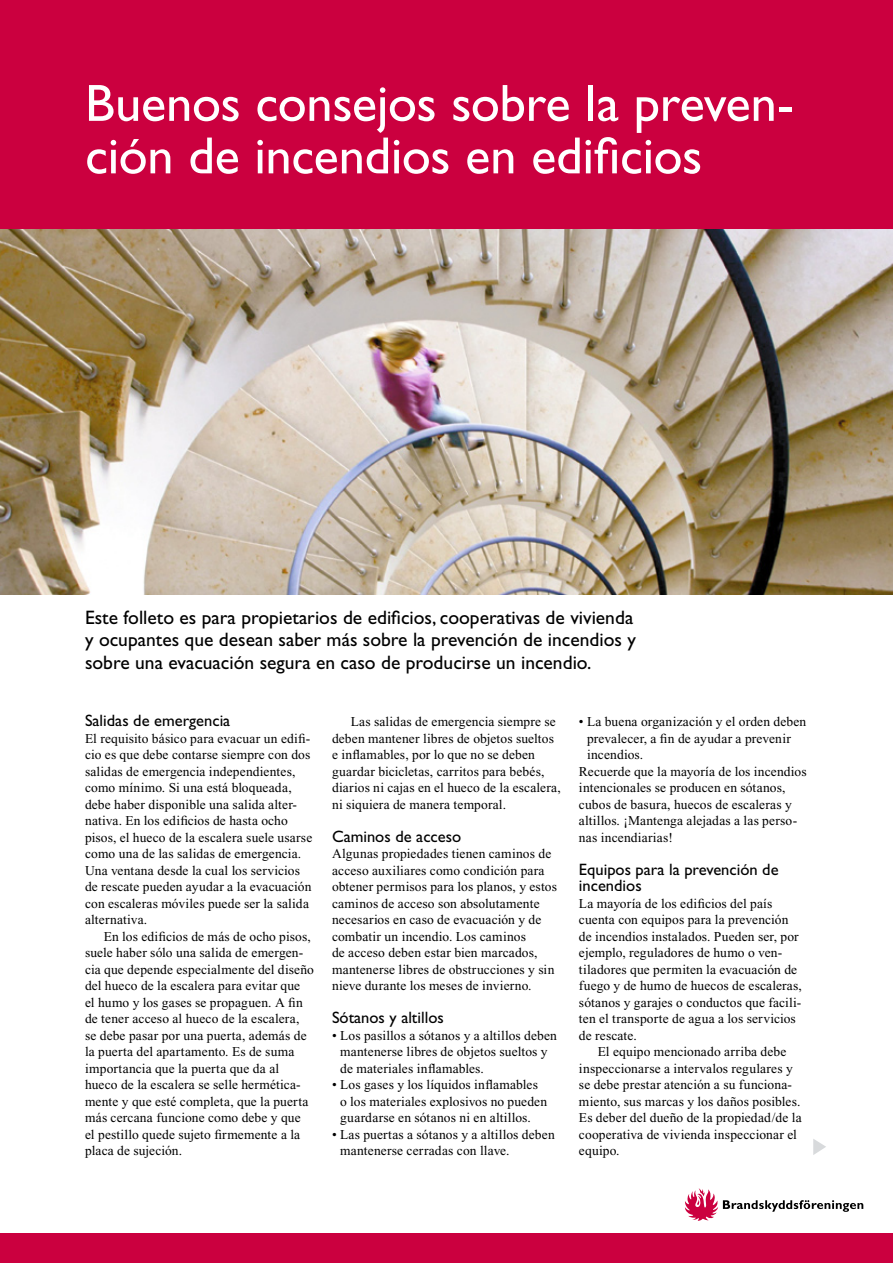
<style>
.page{position:relative;width:893px;height:1263px;background:#fff}
.page>*{position:absolute;margin:0;border:0;box-sizing:border-box;transform-origin:0 0}
.t1{font:52.5px/52.5px "Gill Sans Std";letter-spacing:-.01em;color:#fff}
.t2{font:19.5px/22.5px "Gill Sans Std";color:#000}
.t3{font:16.5px/16.5px "Gill Sans Std";color:#000}
.t4{font:13.5px/16.5px "Times New Roman";letter-spacing:.01em;color:#000}
</style>
<div class="page">
<svg style="left:685px;top:1188px;width:178px;height:33px"></svg>
<img style="left:0;top:228px;width:893px;height:366px">
<div style="left:0;top:0;width:893px;height:228px;background:#cb003f"></div>
<div style="left:0;top:1233px;width:893px;height:30px;background:#cb003f"></div>
<svg style="left:813px;top:1139px;width:13px;height:16px"></svg>
<h1 class="t1" style="left:85px;top:77px;width:711px">Buenos consejos sobre la preven&shy;ción de incendios en edificios</h1>
<h2 class="t2" style="left:85px;top:606px;width:552px">Este folleto es para propietarios de edificios, cooperativas de vivienda y ocupantes que desean saber más sobre la prevención de incendios y sobre una evacuación segura en caso de producirse un incendio.</h2>
<p class="t3" style="left:85px;top:712px;width:147px">Salidas de emergencia</p>
<p class="t4" style="left:85px;top:730px;width:229px">El requisito básico para evacuar un edifi&shy;cio es que debe contarse siempre con dos salidas de emergencia independientes, como mínimo. Si una está bloqueada, debe haber disponible una salida alter&shy;nativa. En los edificios de hasta ocho pisos, el hueco de la escalera suele usarse como una de las salidas de emergencia.<br>Una ventana desde la cual los servicios de rescate pueden ayudar a la evacuación con escaleras móviles puede ser la salida alternativa.</p>
<p class="t4" style="left:85px;top:928px;width:230px;text-indent:19px">En los edificios de más de ocho pisos, suele haber sólo una salida de emergen&shy;cia que depende especialmente del diseño del hueco de la escalera para evitar que<br>el humo y los gases se propaguen. A fin de tener acceso al hueco de la escalera, se debe pasar por una puerta, además de la puerta del apartamento. Es de suma importancia que la puerta que da al hueco de la escalera se selle hermética&shy;mente y que esté completa, que la puerta más cercana funcione como debe y que<br>el pestillo quede sujeto firmemente a la placa de sujeción.</p>
<p class="t4" style="left:332px;top:713px;width:230px;text-indent:19px">Las salidas de emergencia siempre se deben mantener libres de objetos sueltos e inflamables, por lo que no se deben guardar bicicletas, carritos para bebés, diarios ni cajas en el hueco de la escalera, ni siquiera de manera temporal.</p>
<p class="t3" style="left:332px;top:828px;width:131px">Caminos de acceso</p>
<p class="t4" style="left:332px;top:845px;width:227px">Algunas propiedades tienen caminos de acceso auxiliares como condición para obtener permisos para los planos, y estos caminos de acceso son absolutamente necesarios en caso de evacuación y de combatir un incendio. Los caminos<br>de acceso deben estar bien marcados, mantenerse libres de obstrucciones y sin nieve durante los meses de invierno.</p>
<p class="t3" style="left:332px;top:1009px;width:113px">Sótanos y altillos</p>
<p class="t4" style="left:340px;top:1027px;width:218px;text-indent:-8px">• Los pasillos a sótanos y a altillos deben mantenerse libres de objetos sueltos y de materiales inflamables.</p>
<p class="t4" style="left:340px;top:1076px;width:209px;text-indent:-8px">• Los gases y los líquidos inflamables o los materiales explosivos no pueden guardarse en sótanos ni en altillos.</p>
<p class="t4" style="left:340px;top:1126px;width:216px;text-indent:-8px">• Las puertas a sótanos y a altillos deben mantenerse cerradas con llave.</p>
<p class="t4" style="left:579px;top:713px;width:229px">• La buena organización y el orden deben</p>
<p class="t4" style="left:587px;top:730px;width:205px">prevalecer, a fin de ayudar a prevenir</p>
<p class="t4" style="left:587px;top:746px;width:58px">incendios.</p>
<p class="t4" style="left:579px;top:763px;width:229px">Recuerde que la mayoría de los incendios</p>
<p class="t4" style="left:579px;top:779px;width:208px">intencionales se producen en sótanos,</p>
<p class="t4" style="left:579px;top:796px;width:214px">cubos de basura, huecos de escaleras y</p>
<p class="t4" style="left:579px;top:812px;width:220px">altillos. ¡Mantenga alejadas a las perso-</p>
<p class="t4" style="left:579px;top:829px;width:96px">nas incendiarias!</p>
<p class="t3" style="left:579px;top:861px;width:201px">Equipos para la prevención de incendios</p>
<p class="t4" style="left:579px;top:895px;width:224px">La mayoría de los edificios del país cuenta con equipos para la prevención de incendios instalados. Pueden ser, por ejemplo, reguladores de humo o ven&shy;tiladores que permiten la evacuación de fuego y de humo de huecos de escaleras, sótanos y garajes o conductos que facili&shy;ten el transporte de agua a los servicios de rescate.</p>
<p class="t4" style="left:579px;top:1043px;width:224px;text-indent:19px">El equipo mencionado arriba debe inspeccionarse a intervalos regulares y se debe prestar atención a su funciona&shy;miento, sus marcas y los daños posibles.<br>Es deber del dueño de la propiedad/de la cooperativa de vivienda inspeccionar el equipo.</p>
</div>
